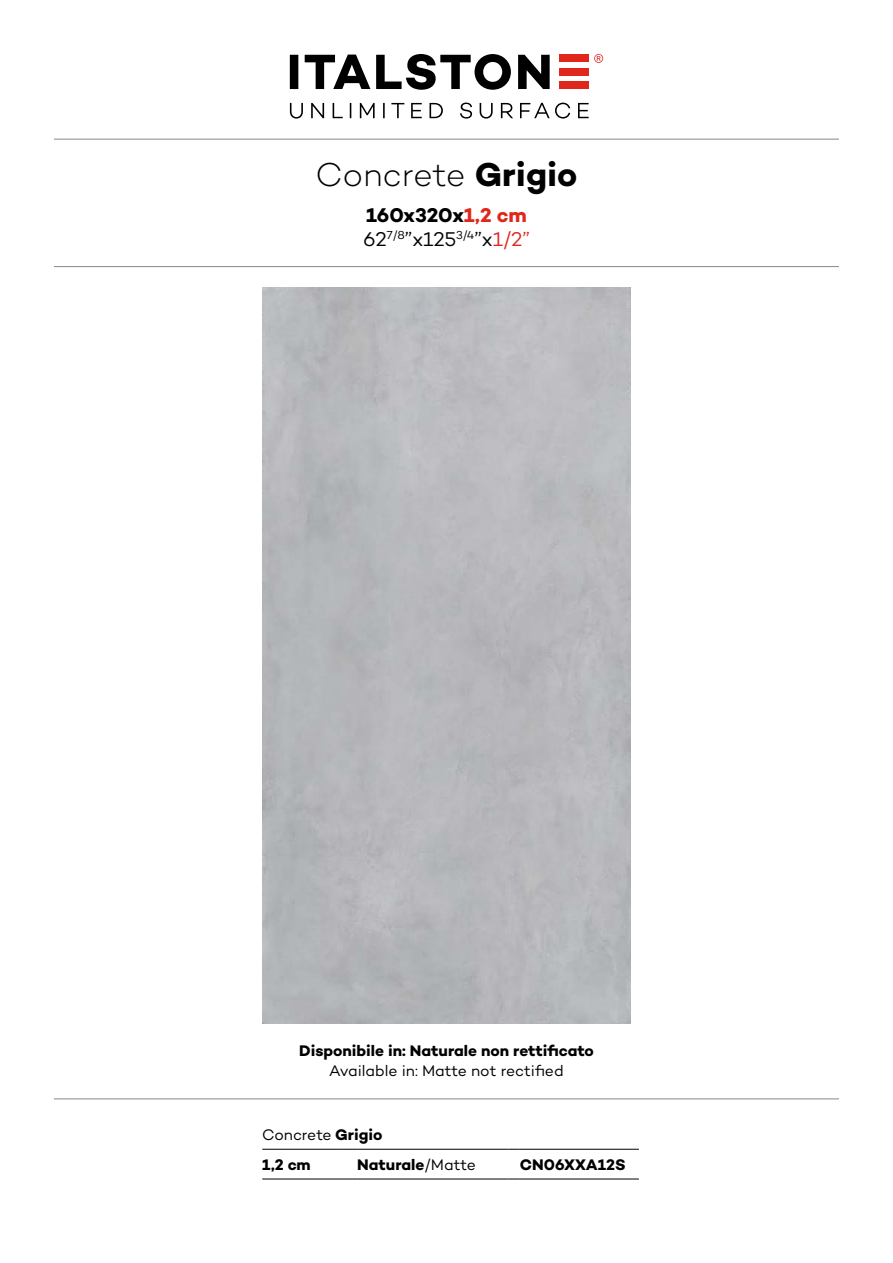
<style>
.page{position:relative;width:893px;height:1263px;background:#fff}
.page>*{position:absolute;margin:0;border:0;box-sizing:border-box;transform-origin:0 0}
.t1{font:300 33.75px "Campton";letter-spacing:-.01em;color:#000}
.t2{font:20.25px/24.5px "Campton";color:#000}
.t3{font:700 15.6px/29.7px "Campton";color:#000}
.t4{font:15.6px "Campton";color:#000}
.s1{font-weight:700}
.s2{font-weight:700;color:#df271c}
.s3{color:#df271c}
.s4{font-weight:400}
</style>
<div class="page">
<svg style="left:594px;top:54px;width:9px;height:9px"></svg>
<svg style="left:290px;top:103px;width:299px;height:16px"></svg>
<svg style="left:290px;top:54px;width:260px;height:36px"></svg>
<div style="left:559px;top:55px;width:30px;height:7px;background:#df271c"></div>
<div style="left:559px;top:82px;width:30px;height:7px;background:#df271c"></div>
<div style="left:559px;top:68px;width:30px;height:8px;background:#df271c"></div>
<hr style="left:54px;top:139px;width:785px;height:1px;background:#878787">
<hr style="left:54px;top:266px;width:785px;height:1px;background:#878787">
<hr style="left:54px;top:1098px;width:785px;height:1px;background:#878787">
<hr style="left:262px;top:1149px;width:75px;height:1px;background:#000">
<svg style="left:337px;top:1149px;width:20px;height:1px"></svg>
<hr style="left:357px;top:1149px;width:152px;height:1px;background:#000">
<hr style="left:520px;top:1149px;width:119px;height:1px;background:#000">
<hr style="left:262px;top:1179px;width:75px;height:1px;background:#000">
<svg style="left:337px;top:1179px;width:20px;height:1px"></svg>
<hr style="left:357px;top:1179px;width:152px;height:1px;background:#000">
<hr style="left:520px;top:1179px;width:119px;height:1px;background:#000">
<h1 class="t1" style="left:316px;top:153px;width:263px">Concrete <span class="s1">Grigio</span></h1>
<p class="t2" style="left:363px;top:202px;width:168px"><span class="s1">160x320x</span><span class="s2">1,2 cm<br></span>62<sup>7/8</sup>”x125<sup>3/4</sup>”x<span class="s3">1/2”</span></p>
<p class="t3" style="left:299px;top:1036px;width:296px">Disponibile in: Naturale non rettificato</p>
<p class="t4" style="left:329px;top:1061px;width:236px">Available in: Matte not rectified</p>
<p class="t3" style="left:262px;top:1120px;width:122px"><span class="s4">Concrete</span> Grigio<br>1,2 cm</p>
<p class="t3" style="left:357px;top:1150px;width:120px">Naturale<span class="s4">/Matte</span></p>
<p class="t3" style="left:520px;top:1150px;width:107px">CN06XXA12S</p>
</div>
